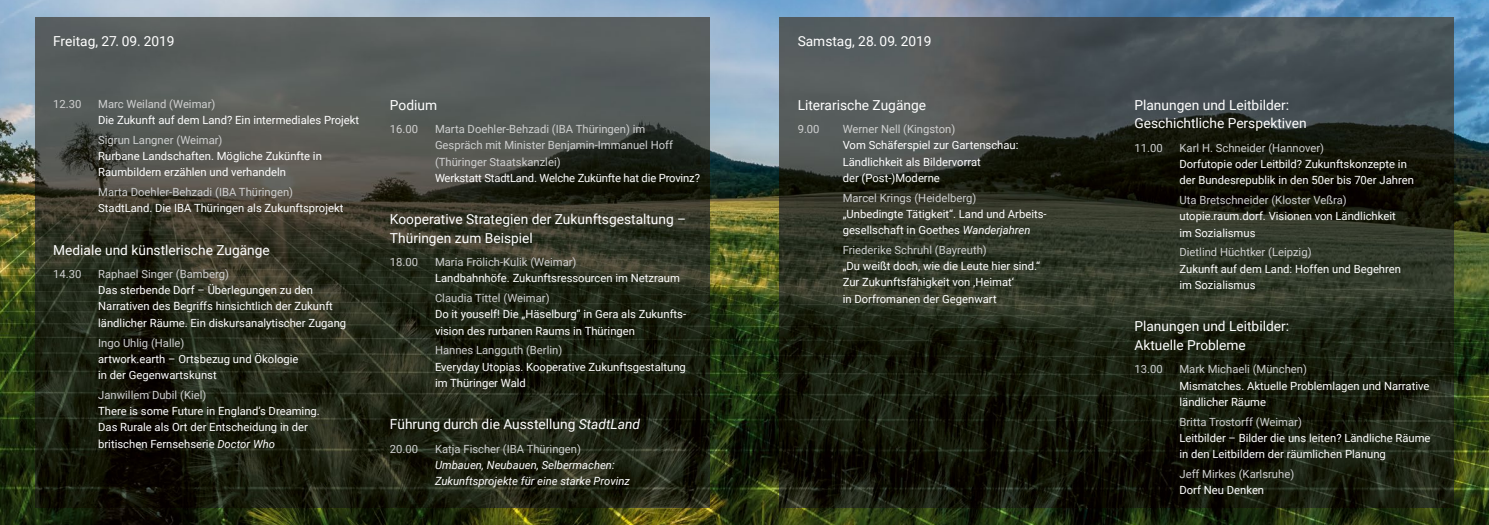
<style>
.page{position:relative;width:1489px;height:525px;background:#fff}
.page>*{position:absolute;margin:0;border:0;box-sizing:border-box;transform-origin:0 0}
.t1{font:13.75px/18.8px "Roboto";color:#fff}
.t2{font:11.25px/16.2px "Roboto";color:#fff}
.t3{font:11.25px/16.2px "Roboto";color:#cfd0d0}
.t4{font:italic 11.25px/16.2px "Roboto";color:#fff}
.s1{font-style:italic}
</style>
<div class="page">
<img style="left:0;top:0;width:1488px;height:524px">
<img style="left:35px;top:18px;width:674px;height:489px">
<img style="left:780px;top:18px;width:673px;height:489px">
<p class="t1" style="left:53px;top:31px;width:123px">Freitag, 27. 09. 2019</p>
<p class="t1" style="left:797px;top:31px;width:135px">Samstag, 28. 09. 2019</p>
<p class="t3" style="left:53px;top:95px;width:30px">12.30</p>
<p class="t3" style="left:98px;top:95px;width:119px">Marc Weiland (Weimar)</p>
<p class="t2" style="left:98px;top:111px;width:262px">Die Zukunft auf dem Land? Ein intermediales Projekt</p>
<p class="t3" style="left:98px;top:131px;width:126px">Sigrun Langner (Weimar)</p>
<p class="t2" style="left:98px;top:147px;width:225px">Rurbane Landschaften. Mögliche Zukünfte in<br>Raumbildern erzählen und verhandeln</p>
<p class="t3" style="left:98px;top:183px;width:196px">Marta Doehler-Behzadi (IBA Thüringen)</p>
<p class="t2" style="left:98px;top:200px;width:247px">StadtLand. Die IBA Thüringen als Zukunftsprojekt</p>
<p class="t1" style="left:53px;top:240px;width:218px">Mediale und künstlerische Zugänge</p>
<p class="t3" style="left:53px;top:265px;width:30px">14.30</p>
<p class="t3" style="left:98px;top:265px;width:132px">Raphael Singer (Bamberg)</p>
<p class="t2" style="left:98px;top:281px;width:249px">Das sterbende Dorf – Überlegungen zu den<br>Narrativen des Begriffs hinsichtlich der Zukunft ländlicher Räume. Ein diskursanalytischer Zugang</p>
<p class="t3" style="left:98px;top:334px;width:88px">Ingo Uhlig (Halle)</p>
<p class="t2" style="left:98px;top:350px;width:202px">artwork.earth – Ortsbezug und Ökologie in der Gegenwartskunst</p>
<p class="t3" style="left:98px;top:386px;width:110px">Janwillem Dubil (Kiel)</p>
<p class="t2" style="left:98px;top:402px;width:223px">There is some Future in England’s Dreaming.<br>Das Rurale als Ort der Entscheidung in der britischen Fernsehserie <span class="s1">Doctor Who</span></p>
<p class="t1" style="left:390px;top:95px;width:49px">Podium</p>
<p class="t3" style="left:390px;top:120px;width:30px">16.00</p>
<p class="t3" style="left:435px;top:120px;width:239px">Marta Doehler-Behzadi (IBA Thüringen) im<br>Gespräch mit Minister Benjamin-Immanuel Hoff (Thüringer Staatskanzlei)</p>
<p class="t2" style="left:435px;top:169px;width:266px">Werkstatt StadtLand. Welche Zukünfte hat die Provinz?</p>
<p class="t1" style="left:390px;top:209px;width:298px">Kooperative Strategien der Zukunftsgestaltung –<br>Thüringen zum Beispiel</p>
<p class="t3" style="left:390px;top:253px;width:30px">18.00</p>
<p class="t3" style="left:435px;top:253px;width:143px">Maria Frölich-Kulik (Weimar)</p>
<p class="t2" style="left:435px;top:269px;width:246px">Landbahnhöfe. Zukunftsressourcen im Netzraum</p>
<p class="t3" style="left:435px;top:289px;width:116px">Claudia Tittel (Weimar)</p>
<p class="t2" style="left:435px;top:306px;width:253px">Do it youself! Die „Häselburg“ in Gera als Zukunfts&shy;vision des rurbanen Raums in Thüringen</p>
<p class="t3" style="left:435px;top:342px;width:129px">Hannes Langguth (Berlin)</p>
<p class="t2" style="left:435px;top:358px;width:252px">Everyday Utopias. Kooperative Zukunftsgestaltung im Thüringer Wald</p>
<p class="t1" style="left:390px;top:414px;width:252px">Führung durch die Ausstellung <span class="s1">StadtLand</span></p>
<p class="t3" style="left:390px;top:440px;width:30px">20.00</p>
<p class="t3" style="left:435px;top:440px;width:147px">Katja Fischer (IBA Thüringen)</p>
<p class="t4" style="left:435px;top:456px;width:196px">Umbauen, Neubauen, Selbermachen:<br>Zukunftsprojekte für eine starke Provinz</p>
<p class="t1" style="left:797px;top:95px;width:130px">Literarische Zugänge</p>
<p class="t3" style="left:797px;top:120px;width:23px">9.00</p>
<p class="t3" style="left:842px;top:120px;width:114px">Werner Nell (Kingston)</p>
<p class="t2" style="left:842px;top:137px;width:177px">Vom Schäferspiel zur Gartenschau:<br>Ländlichkeit als Bildervorrat<br>der (Post-)Moderne</p>
<p class="t3" style="left:842px;top:189px;width:135px">Marcel Krings (Heidelberg)</p>
<p class="t2" style="left:842px;top:205px;width:205px">„Unbedingte Tätigkeit“. Land und Arbeits&shy;gesellschaft in Goethes <span class="s1">Wanderjahren</span></p>
<p class="t3" style="left:842px;top:241px;width:146px">Friederike Schruhl (Bayreuth)</p>
<p class="t2" style="left:842px;top:257px;width:199px">„Du weißt doch, wie die Leute hier sind.“<br>Zur Zukunftsfähigkeit von ‚Heimat‘<br>in Dorfromanen der Gegenwart</p>
<p class="t1" style="left:1134px;top:95px;width:174px">Planungen und Leitbilder:<br>Geschichtliche Perspektiven</p>
<p class="t3" style="left:1134px;top:139px;width:30px">11.00</p>
<p class="t3" style="left:1179px;top:139px;width:146px">Karl H. Schneider (Hannover)</p>
<p class="t2" style="left:1179px;top:155px;width:236px">Dorfutopie oder Leitbild? Zukunftskonzepte in der Bundesrepublik in den 50er bis 70er Jahren</p>
<p class="t3" style="left:1179px;top:191px;width:169px">Uta Bretschneider (Kloster Veßra)</p>
<p class="t2" style="left:1179px;top:208px;width:218px">utopie.raum.dorf. Visionen von Ländlichkeit im Sozialismus</p>
<p class="t3" style="left:1179px;top:244px;width:134px">Dietlind Hüchtker (Leipzig)</p>
<p class="t2" style="left:1179px;top:260px;width:223px">Zukunft auf dem Land: Hoffen und Begehren im Sozialismus</p>
<p class="t1" style="left:1134px;top:316px;width:156px">Planungen und Leitbilder:<br>Aktuelle Probleme</p>
<p class="t3" style="left:1134px;top:360px;width:30px">13.00</p>
<p class="t3" style="left:1179px;top:360px;width:129px">Mark Michaeli (München)</p>
<p class="t2" style="left:1179px;top:377px;width:251px">Mismatches. Aktuelle Problemlagen und Narrative ländlicher Räume</p>
<p class="t3" style="left:1179px;top:413px;width:124px">Britta Trostorff (Weimar)</p>
<p class="t2" style="left:1179px;top:429px;width:252px">Leitbilder – Bilder die uns leiten? Ländliche Räume in den Leitbildern der räumlichen Planung</p>
<p class="t3" style="left:1179px;top:465px;width:116px">Jeff Mirkes (Karlsruhe)</p>
<p class="t2" style="left:1179px;top:481px;width:86px">Dorf Neu Denken</p>
</div>
